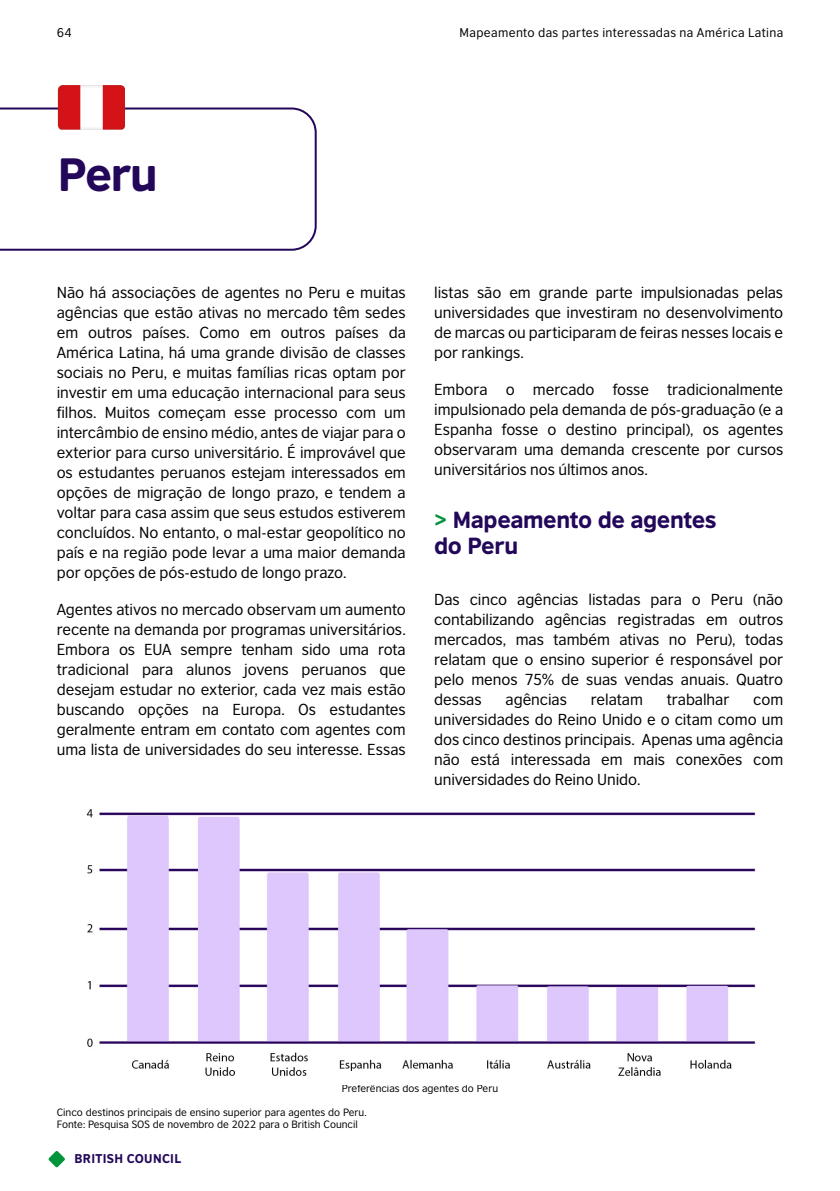
<style>
.page{position:relative;width:840px;height:1191px;background:#fff}
.page>*{position:absolute;margin:0;border:0;box-sizing:border-box;transform-origin:0 0}
.t1{font:44px "British Council Sans Headline";color:#23085a}
.t2{font:22px/26.4px "British Council Sans Headline";letter-spacing:-.02em;color:#23085a}
.t3{font:15px/20px "British Council Sans";letter-spacing:-.005em;color:#010202;text-align:justify}
.t4{font:15px/20px "British Council Sans";letter-spacing:-.005em;color:#000;text-align:justify}
.t5{font:12px "British Council Sans";letter-spacing:.03em;color:#000}
.t6{font:12px "British Council Sans Headline";letter-spacing:.03em;color:#23085a}
.t7{font:10px/12px "British Council Sans";color:#000}
.s1{color:#00953b}
</style>
<div class="page">
<svg style="left:48px;top:1151px;width:17px;height:16px"></svg>
<svg style="left:0;top:107px;width:316px;height:144px"></svg>
<img style="left:58px;top:85px;width:62px;height:45px">
<svg style="left:120px;top:85px;width:5px;height:45px"></svg>
<img style="left:86px;top:809px;width:670px;height:267px">
<p class="t5" style="left:57px;top:23px;width:17px">64</p>
<p class="t5" style="left:459px;top:23px;width:325px">Mapeamento das partes interessadas na América Latina</p>
<h1 class="t1" style="left:58px;top:140px;width:101px">Peru</h1>
<p class="t3" style="left:57px;top:281px;width:350px">Não há associações de agentes no Peru e muitas agências que estão ativas no mercado têm sedes em outros países. Como em outros países da América Latina, há uma grande divisão de classes sociais no Peru, e muitas famílias ricas optam por investir em uma educação internacional para seus filhos. Muitos começam esse processo com um intercâmbio de ensino médio, antes de viajar para o exterior para curso universitário. É improvável que os estudantes peruanos estejam interessados em opções de migração de longo prazo, e tendem a voltar para casa assim que seus estudos estiverem concluídos. No entanto, o mal-estar geopolítico no país e na região pode levar a uma maior demanda por opções de pós-estudo de longo prazo.</p>
<p class="t3" style="left:57px;top:598px;width:350px">Agentes ativos no mercado observam um aumento recente na demanda por programas universitários.<br>Embora os EUA sempre tenham sido uma rota tradicional para alunos jovens peruanos que desejam estudar no exterior, cada vez mais estão buscando opções na Europa. Os estudantes geralmente entram em contato com agentes com uma lista de universidades do seu interesse. Essas</p>
<p class="t4" style="left:434px;top:588px;width:350px">Das cinco agências listadas para o Peru (não contabilizando agências registradas em outros mercados, mas também ativas no Peru), todas relatam que o ensino superior é responsável por pelo menos 75% de suas vendas anuais. Quatro dessas</p>
<p class="t3" style="left:434px;top:281px;width:350px">listas são em grande parte impulsionadas pelas universidades que investiram no desenvolvimento de marcas ou participaram de feiras nesses locais e por rankings.</p>
<p class="t3" style="left:434px;top:378px;width:350px">Embora o mercado fosse tradicionalmente impulsionado pela demanda de pós-graduação (e a Espanha fosse o destino principal), os agentes observaram uma demanda crescente por cursos universitários nos últimos anos.</p>
<h2 class="t2" style="left:434px;top:505px;width:284px"><span class="s1">&gt;</span> Mapeamento de agentes do Peru</h2>
<p class="t4" style="left:505px;top:688px;width:63px">agências</p>
<p class="t4" style="left:590px;top:688px;width:53px">relatam</p>
<p class="t4" style="left:666px;top:688px;width:64px">trabalhar</p>
<p class="t4" style="left:434px;top:688px;width:350px;text-indent:319px">com universidades do Reino Unido e o citam como um dos cinco destinos principais. Apenas uma agência não está interessada em mais conexões com universidades do Reino Unido.</p>
<p class="t7" style="left:341px;top:1081px;width:158px">Preferências dos agentes do Peru</p>
<p class="t7" style="left:57px;top:1105px;width:311px">Cinco destinos principais de ensino superior para agentes do Peru.<br>Fonte: Pesquisa SOS de novembro de 2022 para o British Council</p>
<p class="t6" style="left:74px;top:1149px;width:108px">BRITISH COUNCIL</p>
</div>
